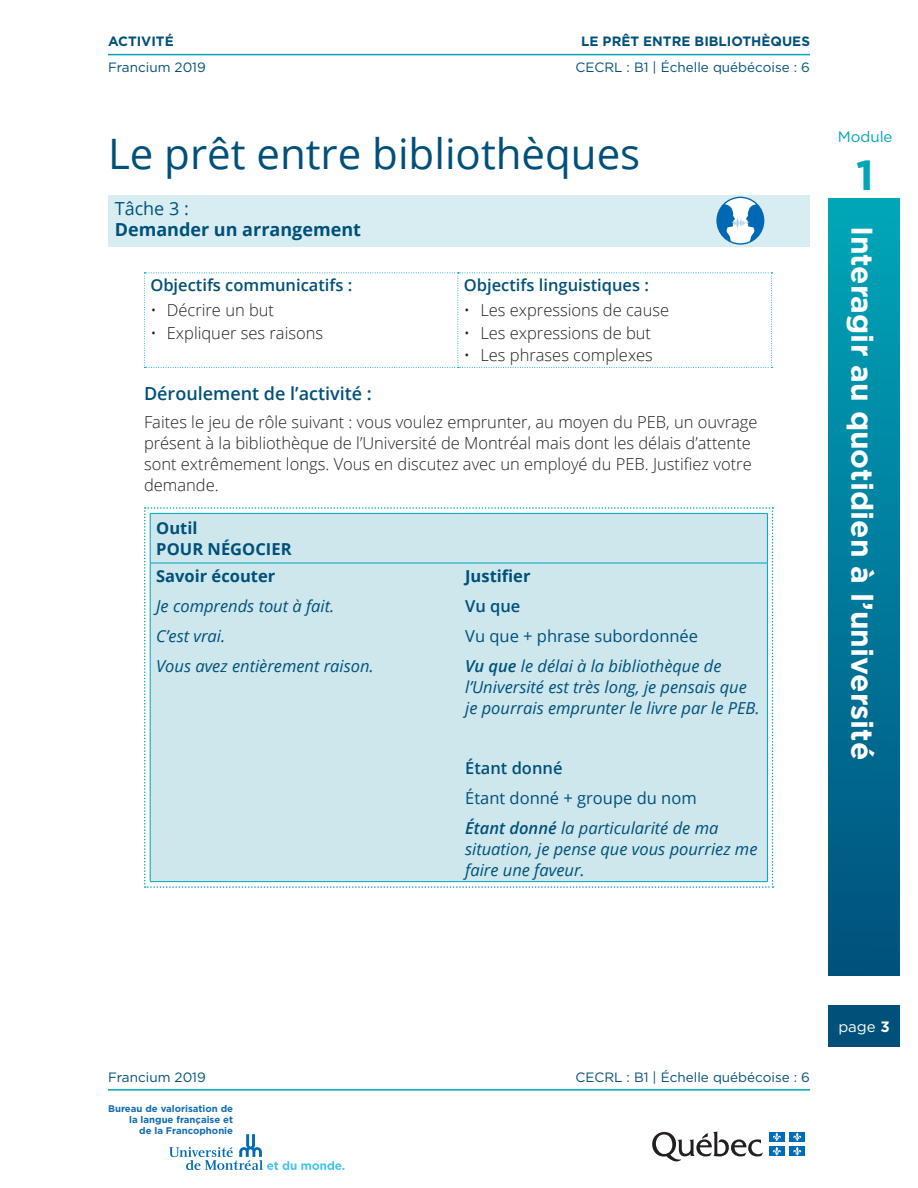
<style>
.page{position:relative;width:918px;height:1188px;background:#fff}
.page>*{position:absolute;margin:0;border:0;box-sizing:border-box;transform-origin:0 0}
.t1{font:42px "Open Sans";color:#00507a}
.t2{font:700 42px "Gotham HTF";color:#00a5b6}
.t3{font:700 30px "Gotham HTF";color:#fff}
.t4{font:600 18px "Open Sans";color:#00507a}
.t5{font:700 18px "Open Sans";color:#00507a}
.t6{font:18px "Open Sans";color:#00507a}
.t7{font:300 16.5px/21px "Open Sans";color:#231f20}
.t8{font:italic 16.5px/30px "Open Sans";color:#00507a}
.t9{font:600 16.5px "Open Sans";color:#00507a}
.t10{font:16.5px/30px "Open Sans";color:#00507a}
.t11{font:700 16.5px/21px "Open Sans";color:#00507a}
.t12{font:15px "Gotham";color:#00a5b6}
.t13{font:15px "Gotham HTF";color:#fff}
.t14{font:13.5px "Gotham HTF";color:#00507a}
.t15{font:700 13.5px "Gotham HTF";color:#00507a}
.t16{font:700 9.6px/11.1px "Gotham";color:#0f6cb6;text-align:right}
.s1{font-style:normal}
.s2{font-weight:600}
.s3{font-weight:600;font-style:italic}
.s4{font-style:italic}
.s5{font-weight:700}
</style>
<div class="page">
<div style="left:828px;top:1005px;width:72px;height:41px;background:#00507a"></div>
<svg style="left:652px;top:1131px;width:111px;height:31px"></svg>
<div style="left:769px;top:1132px;width:16px;height:10px;background:#006cb7"></div>
<svg style="left:773px;top:1132px;width:8px;height:9px"></svg>
<div style="left:789px;top:1132px;width:16px;height:10px;background:#006cb7"></div>
<svg style="left:793px;top:1132px;width:8px;height:9px"></svg>
<div style="left:769px;top:1146px;width:16px;height:10px;background:#006cb7"></div>
<svg style="left:773px;top:1147px;width:8px;height:9px"></svg>
<div style="left:789px;top:1146px;width:16px;height:10px;background:#006cb7"></div>
<svg style="left:793px;top:1147px;width:8px;height:9px"></svg>
<svg style="left:169px;top:1134px;width:175px;height:36px"></svg>
<div style="left:828px;top:198px;width:72px;height:778px;background:linear-gradient(to bottom,#00a6b9,#00507d)"></div>
<hr style="left:108px;top:54px;width:702px;height:1px;background:#00a5b6">
<hr style="left:108px;top:1089px;width:702px;height:2px;background:#00a5b6">
<div style="left:108px;top:195px;width:702px;height:52px;background:#d8edf1"></div>
<svg style="left:144px;top:272px;width:628px;height:96px"></svg>
<div style="left:144px;top:507px;width:629px;height:381px;background:#cde7ec"></div>
<svg style="left:717px;top:197px;width:47px;height:47px"></svg>
<svg style="left:717px;top:204px;width:47px;height:39px;background:#82b5d9"></svg>
<div style="left:716px;top:197px;width:48px;height:48px;border:1px solid #0168b3;border-radius:50%"></div>
<p class="t15" style="left:108px;top:34px;width:67px">ACTIVITÉ</p>
<p class="t15" style="left:581px;top:34px;width:230px">LE PRÊT ENTRE BIBLIOTHÈQUES</p>
<p class="t14" style="left:108px;top:59px;width:99px">Francium 2019</p>
<p class="t14" style="left:575px;top:59px;width:236px">CECRL : B1 | Échelle québécoise : 6</p>
<h1 class="t1" style="left:108px;top:125px;width:534px">Le prêt entre bibliothèques</h1>
<p class="t6" style="left:115px;top:196px;width:76px">Tâche 3 :</p>
<p class="t5" style="left:115px;top:217px;width:248px">Demander un arrangement</p>
<p class="t9" style="left:150px;top:274px;width:203px">Objectifs communicatifs :</p>
<p class="t7" style="left:150px;top:299px;width:125px">• Décrire un but</p>
<p class="t7" style="left:150px;top:322px;width:174px">• Expliquer ses raisons</p>
<p class="t9" style="left:464px;top:274px;width:187px">Objectifs linguistiques :</p>
<p class="t7" style="left:464px;top:299px;width:207px">• Les expressions de cause</p>
<p class="t7" style="left:464px;top:322px;width:189px">• Les expressions de but</p>
<p class="t7" style="left:464px;top:344px;width:191px">• Les phrases complexes</p>
<p class="t4" style="left:144px;top:381px;width:229px">Déroulement de l’activité :</p>
<p class="t7" style="left:144px;top:411px;width:615px">Faites le jeu de rôle suivant : vous voulez emprunter, au moyen du PEB, un ouvrage présent à la bibliothèque de l’Université de Montréal mais dont les délais d’attente sont extrêmement longs. Vous en discutez avec un employé du PEB. Justifiez votre demande.</p>
<p class="t11" style="left:156px;top:517px;width:137px">Outil<br>POUR NÉGOCIER</p>
<p class="t11" style="left:156px;top:565px;width:121px">Savoir écouter</p>
<p class="t8" style="left:156px;top:590px;width:219px">Je comprends tout à fait.<br>C’est vrai.<br>Vous avez entièrement raison.</p>
<p class="t11" style="left:465px;top:565px;width:67px">Justifier</p>
<p class="t9" style="left:465px;top:594px;width:57px">Vu que</p>
<p class="t8" style="left:465px;top:620px;width:258px"><span class="s1">Vu que + phrase subordonnée<br></span><span class="s2">Vu que</span> le délai à la bibliothèque de</p>
<p class="t8" style="left:465px;top:676px;width:296px;line-height:21px">l’Université est très long, je pensais que je pourrais emprunter le livre par le PEB.</p>
<p class="t9" style="left:465px;top:756px;width:99px">Étant donné</p>
<p class="t10" style="left:465px;top:782px;width:255px">Étant donné + groupe du nom<br><span class="s3">Étant donné</span> <span class="s4">la particularité de ma</span></p>
<p class="t8" style="left:465px;top:838px;width:294px;line-height:21px">situation, je pense que vous pourriez me faire une faveur.</p>
<p class="t12" style="left:838px;top:128px;width:56px">Module</p>
<h1 class="t2" style="left:856px;top:151px;width:19px">1</h1>
<h2 class="t3" style="left:879px;top:226px;width:536px;rotate:90deg">Interagir au quotidien à l’université</h2>
<p class="t14" style="left:108px;top:1069px;width:99px">Francium 2019</p>
<p class="t14" style="left:575px;top:1069px;width:236px">CECRL : B1 | Échelle québécoise : 6</p>
<p class="t16" style="left:108px;top:1103px;width:126px">Bureau de valorisation de la langue française et<br>de la Francophonie</p>
<p class="t13" style="left:838px;top:1018px;width:53px">page <span class="s5">3</span></p>
</div>
